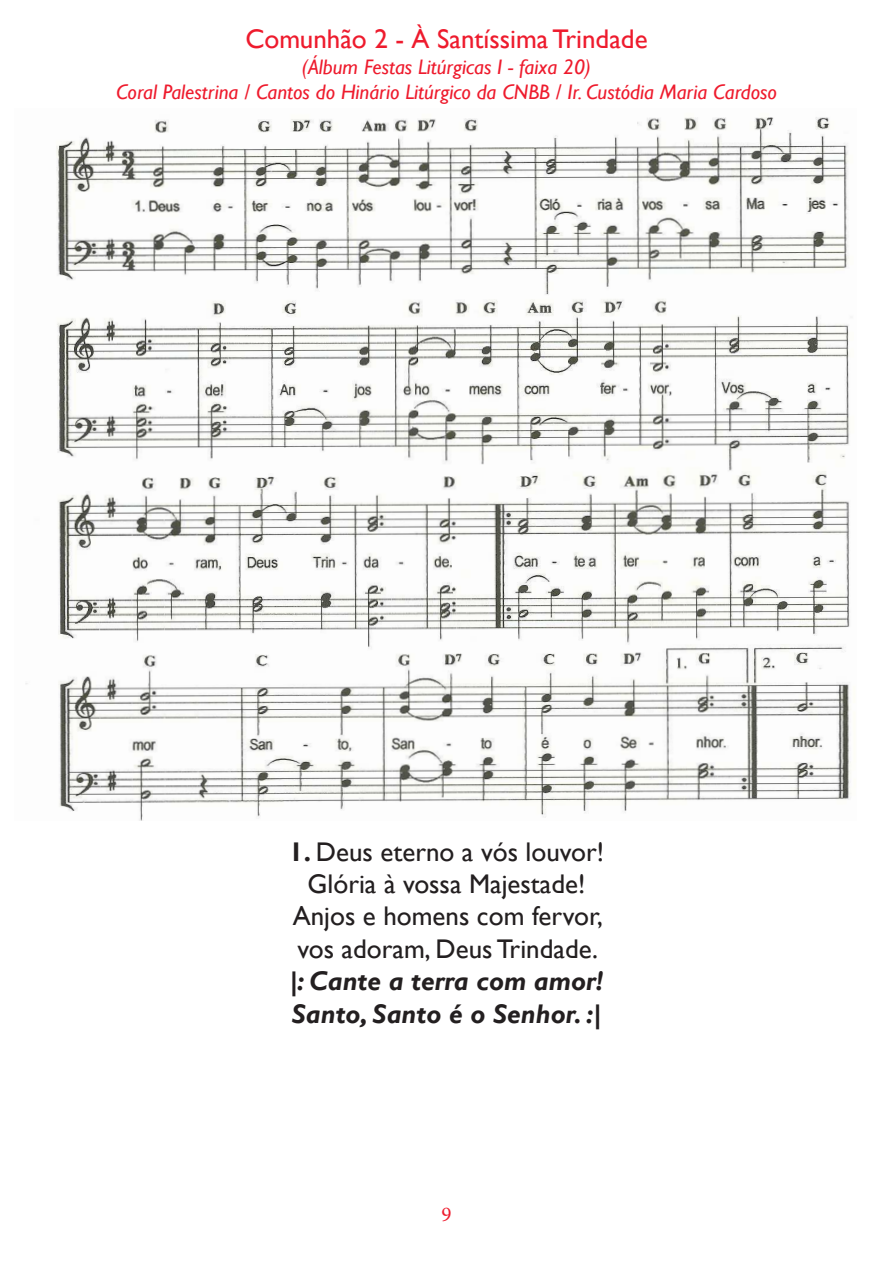
<style>
.page{position:relative;width:893px;height:1263px;background:#fff}
.page>*{position:absolute;margin:0;border:0;box-sizing:border-box;transform-origin:0 0}
.Música{font:27px/32.4px "Gill Sans";color:#231f20;text-align:center}
.NOME_DA_MÚSICA{font:27px "Gill Sans";color:#ee1b2d}
.itálico{font:italic 21px "Gill Sans";color:#ee1b2d}
.NOME_DA_MÚSICA-2{font:italic 21px "Gill Sans";color:#ee1b2d}
.t1{font:21px "Minion Pro";color:#ee1b2d}
.s1{font-weight:700}
.s2{font-weight:700;font-style:italic}
</style>
<div class="page">
<img style="left:25px;top:117px;width:826px;height:704px">
<p class="NOME_DA_MÚSICA" style="left:245px;top:24px;width:404px">Comunhão 2 - À Santíssima Trindade</p>
<p class="NOME_DA_MÚSICA-2" style="left:302px;top:54px;width:291px">(Álbum Festas Litúrgicas I - faixa 20)</p>
<p class="itálico" style="left:116px;top:79px;width:662px">Coral Palestrina / Cantos do Hinário Litúrgico da CNBB / Ir. Custódia Maria Cardoso</p>
<p class="Música" style="left:289px;top:836px;width:317px"><span class="s1">1.</span> Deus eterno a vós louvor!<br>Glória à vossa Majestade!<br>Anjos e homens com fervor, vos adoram, Deus Trindade. <span class="s2">|: Cante a terra com amor!<br>Santo, Santo é o Senhor. :|</span></p>
<p class="t1" style="left:441px;top:1200px;width:12px">9</p>
</div>
